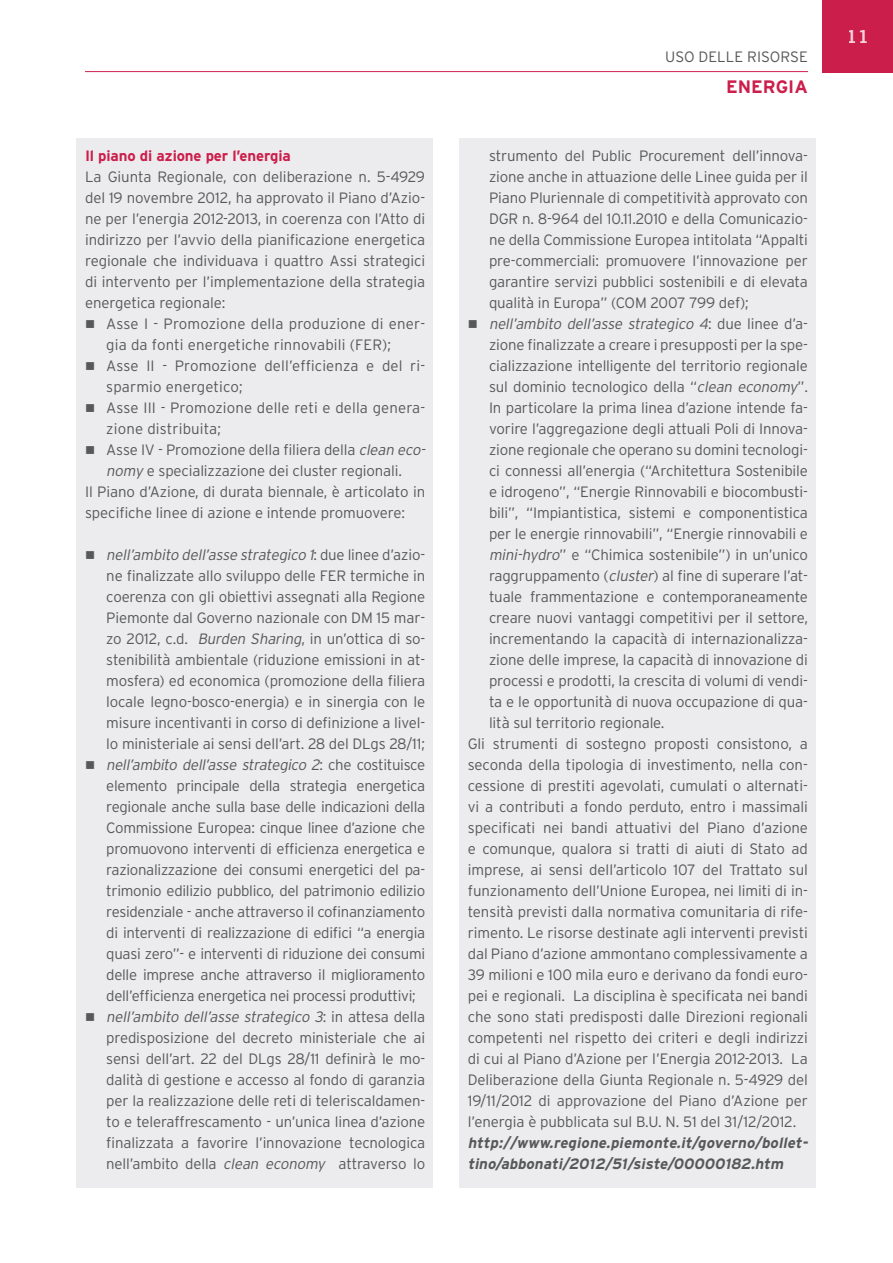
<style>
.page{position:relative;width:893px;height:1263px;background:#fff}
.page>*{position:absolute;margin:0;border:0;box-sizing:border-box;transform-origin:0 0}
.t1{font:700 18px "Interstate";color:#cc1e4b}
.t2{font:18px "Trade Gothic Bold Two";color:#fff}
.t3{font:300 15px/21px "Interstate";letter-spacing:-.01em;color:#57585a;text-align:justify}
.t4{font:300 15px "Interstate";letter-spacing:.01em;color:#57585a}
.t5{font:italic 700 15px/21px "Interstate";color:#57585a}
.t6{font:italic 300 15px "Interstate";color:#57585a}
.t7{font:700 15px "Interstate";letter-spacing:-.01em;color:#cc1e4b}
.s1{font-style:italic}
.s2{font-style:normal}
</style>
<div class="page">
<div style="left:823px;top:0;width:70px;height:72px;background:#cc1e4b"></div>
<hr style="left:85px;top:71px;width:723px;height:1px;background:#cc1e4b">
<div style="left:76px;top:138px;width:357px;height:1050px;background:#ececee"></div>
<div style="left:459px;top:138px;width:357px;height:1050px;background:#ececee"></div>
<p class="t7" style="left:85px;top:147px;width:207px">I l piano di azione per l’energia</p>
<p class="t3" style="left:85px;top:166px;width:342px">La Giunta Regionale, con deliberazione n. 5-4929 del 19 novembre 2012, ha approvato il Piano d’Azio&shy;ne per l’energia 2012-2013, in coerenza con l’Atto di indirizzo per l’avvio della pianificazione energetica regionale che individuava i quattro Assi strategici di intervento per l’implementazione della strategia energetica regionale:</p>
<p class="t4" style="left:106px;top:315px;width:320px">Asse I - Promozione della produzione di ener-</p>
<p class="t4" style="left:106px;top:336px;width:286px">gia da fonti energetiche rinnovabili (FER);</p>
<p class="t4" style="left:106px;top:357px;width:320px">Asse II - Promozione dell’efficienza e del ri-</p>
<p class="t4" style="left:106px;top:378px;width:138px">sparmio energetico;</p>
<p class="t4" style="left:106px;top:399px;width:320px">Asse III - Promozione delle reti e della genera-</p>
<p class="t4" style="left:106px;top:420px;width:116px">zione distribuita;</p>
<p class="t3" style="left:106px;top:439px;width:323px">Asse IV - Promozione della filiera della <span class="s1">clean eco-</span></p>
<p class="t3" style="left:106px;top:460px;width:297px"><span class="s1">nomy</span> e specializzazione dei cluster regionali.</p>
<p class="t3" style="left:85px;top:481px;width:342px">Il Piano d’Azione, di durata biennale, è articolato in</p>
<p class="t3" style="left:85px;top:502px;width:322px">specifiche linee di azione e intende promuovere:</p>
<p class="t3" style="left:106px;top:544px;width:320px;text-align:left"><span class="s1">nell’ambito dell’asse strategico 1</span>: d u e l i n e e d ’a z i o - ne finalizzate allo sviluppo delle FER termiche in coerenza con gli obiettivi assegnati alla Regione Piemonte dal Governo nazionale con DM 15 mar&shy;zo 2012, c.d. <span class="s1">Burden Sharing</span>, in un’ottica di so&shy;stenibilità ambientale (riduzione emissioni in at&shy;mosfera) ed economica (promozione della filiera locale legno-bosco-energia) e in sinergia con le misure incentivanti in corso di definizione a livel&shy;lo ministeriale ai sensi dell’art. 28 del DLgs 28/11; <span class="s1">nell’ambito dell’asse strategico 2</span>: c h e c o s t i t u i s c e elemento principale della strategia energetica regionale anche sulla base delle indicazioni della Commissione Europea: cinque linee d’azione che promuovono interventi di efficienza energetica e razionalizzazione dei consumi energetici del pa&shy;trimonio edilizio pubblico, del patrimonio edilizio residenziale - anche attraverso il cofinanziamento di interventi di realizzazione di edifici “a energia quasi zero”- e interventi di riduzione dei consumi delle imprese anche attraverso il miglioramento dell’efficienza energetica nei processi produttivi; <span class="s1">nell’ambito dell’asse strategico 3</span>: i n a t t e s a d e l l a predisposizione del decreto ministeriale che ai sensi dell’art. 22 del DLgs 28/11 definirà le mo&shy;dalità di gestione e accesso al fondo di garanzia per la realizzazione delle reti di teleriscaldamen&shy;to e teleraffrescamento - un’unica linea d’azione finalizzata a favorire l’innovazione tecnologica nell’ambito della <span class="s1">clean economy</span> attraverso lo</p>
<p class="t3" style="left:665px;top:46px;width:144px">uso delle risorse</p>
<p class="t1" style="left:726px;top:77px;width:83px">energia</p>
<p class="t3" style="left:489px;top:145px;width:320px">strumento del Public Procurement dell’innova-</p>
<p class="t3" style="left:489px;top:166px;width:320px">zione anche in attuazione delle Linee guida per il</p>
<p class="t3" style="left:489px;top:187px;width:320px">Piano Pluriennale di competitività approvato con</p>
<p class="t3" style="left:489px;top:208px;width:320px">DGR n. 8-964 del 10.11.2010 e della Comunicazio-</p>
<p class="t3" style="left:489px;top:229px;width:320px">ne della Commissione Europea intitolata “Appalti</p>
<p class="t3" style="left:489px;top:250px;width:320px">pre-commerciali: promuovere l’innovazione per</p>
<p class="t3" style="left:489px;top:271px;width:320px">garantire servizi pubblici sostenibili e di elevata</p>
<p class="t3" style="left:489px;top:292px;width:261px">qualità in Europa” (COM 2007 799 def);</p>
<p class="t6" style="left:489px;top:315px;width:320px">nell’ambito dell’asse strategico 4<span class="s2">: d u e l i n e e d ’a -</span></p>
<p class="t3" style="left:489px;top:334px;width:320px">zione finalizzate a creare i presupposti per la spe-</p>
<p class="t3" style="left:489px;top:355px;width:320px">cializzazione intelligente del territorio regionale</p>
<p class="t3" style="left:489px;top:376px;width:320px">sul dominio tecnologico della “<span class="s1">clean economy</span>”.</p>
<p class="t3" style="left:489px;top:397px;width:320px">In particolare la prima linea d’azione intende fa-</p>
<p class="t3" style="left:489px;top:418px;width:320px">vorire l’aggregazione degli attuali Poli di Innova-</p>
<p class="t3" style="left:489px;top:439px;width:320px">zione regionale che operano su domini tecnologi-</p>
<p class="t3" style="left:489px;top:460px;width:320px">ci connessi all’energia (“Architettura Sostenibile</p>
<p class="t3" style="left:489px;top:481px;width:320px">e idrogeno”, “Energie Rinnovabili e biocombusti-</p>
<p class="t3" style="left:489px;top:502px;width:320px">bili”, “Impiantistica, sistemi e componentistica</p>
<p class="t3" style="left:489px;top:523px;width:320px">per le energie rinnovabili”, “Energie rinnovabili e</p>
<p class="t3" style="left:489px;top:544px;width:320px"><span class="s1">mini-hydro</span>” e “Chimica sostenibile”) in un’unico</p>
<p class="t3" style="left:489px;top:565px;width:320px">raggruppamento (<span class="s1">cluster</span>) al fine di superare l’at-</p>
<p class="t3" style="left:489px;top:586px;width:320px">tuale frammentazione e contemporaneamente</p>
<p class="t3" style="left:489px;top:607px;width:320px">creare nuovi vantaggi competitivi per il settore,</p>
<p class="t3" style="left:489px;top:628px;width:320px">incrementando la capacità di internazionalizza-</p>
<p class="t3" style="left:489px;top:649px;width:320px">zione delle imprese, la capacità di innovazione di</p>
<p class="t3" style="left:489px;top:670px;width:320px">processi e prodotti, la crescita di volumi di vendi-</p>
<p class="t3" style="left:489px;top:691px;width:320px">ta e le opportunità di nuova occupazione di qua-</p>
<p class="t3" style="left:489px;top:712px;width:177px">lità sul territorio regionale.</p>
<p class="t3" style="left:468px;top:733px;width:342px">Gli strumenti di sostegno proposti consistono, a</p>
<p class="t3" style="left:468px;top:754px;width:342px">seconda della tipologia di investimento, nella con-</p>
<p class="t3" style="left:468px;top:775px;width:342px">cessione di prestiti agevolati, cumulati o alternati-</p>
<p class="t3" style="left:468px;top:796px;width:342px">vi a contributi a fondo perduto, entro i massimali</p>
<p class="t3" style="left:468px;top:817px;width:342px">specificati nei bandi attuativi del Piano d’azione</p>
<p class="t3" style="left:468px;top:838px;width:342px">e comunque, qualora si tratti di aiuti di Stato ad</p>
<p class="t3" style="left:468px;top:859px;width:342px">imprese, ai sensi dell’articolo 107 del Trattato sul</p>
<p class="t3" style="left:468px;top:880px;width:342px">funzionamento dell’Unione Europea, nei limiti di in-</p>
<p class="t3" style="left:468px;top:901px;width:342px">tensità previsti dalla normativa comunitaria di rife-</p>
<p class="t3" style="left:468px;top:922px;width:342px">rimento. Le risorse destinate agli interventi previsti</p>
<p class="t3" style="left:468px;top:943px;width:342px">dal Piano d’azione ammontano complessivamente a</p>
<p class="t3" style="left:468px;top:964px;width:342px">39 milioni e 100 mila euro e derivano da fondi euro-</p>
<p class="t3" style="left:468px;top:985px;width:342px">pei e regionali. La disciplina è specificata nei bandi</p>
<p class="t3" style="left:468px;top:1006px;width:342px">che sono stati predisposti dalle Direzioni regionali</p>
<p class="t3" style="left:468px;top:1027px;width:342px">competenti nel rispetto dei criteri e degli indirizzi</p>
<p class="t3" style="left:468px;top:1048px;width:342px">di cui al Piano d’Azione per l’Energia 2012-2013. La</p>
<p class="t3" style="left:468px;top:1069px;width:342px">Deliberazione della Giunta Regionale n. 5-4929 del</p>
<p class="t3" style="left:468px;top:1090px;width:342px">19/11/2012 di approvazione del Piano d’Azione per</p>
<p class="t3" style="left:468px;top:1111px;width:330px">l’energia è pubblicata sul B.U. N. 51 del 31/12/2012.</p>
<p class="t5" style="left:468px;top:1132px;width:345px">http://www.regione.piemonte.it/governo/bollet&shy;tino/abbonati/2012/51/siste/00000182.htm</p>
<p class="t2" style="left:847px;top:26px;width:23px">11</p>
</div>
